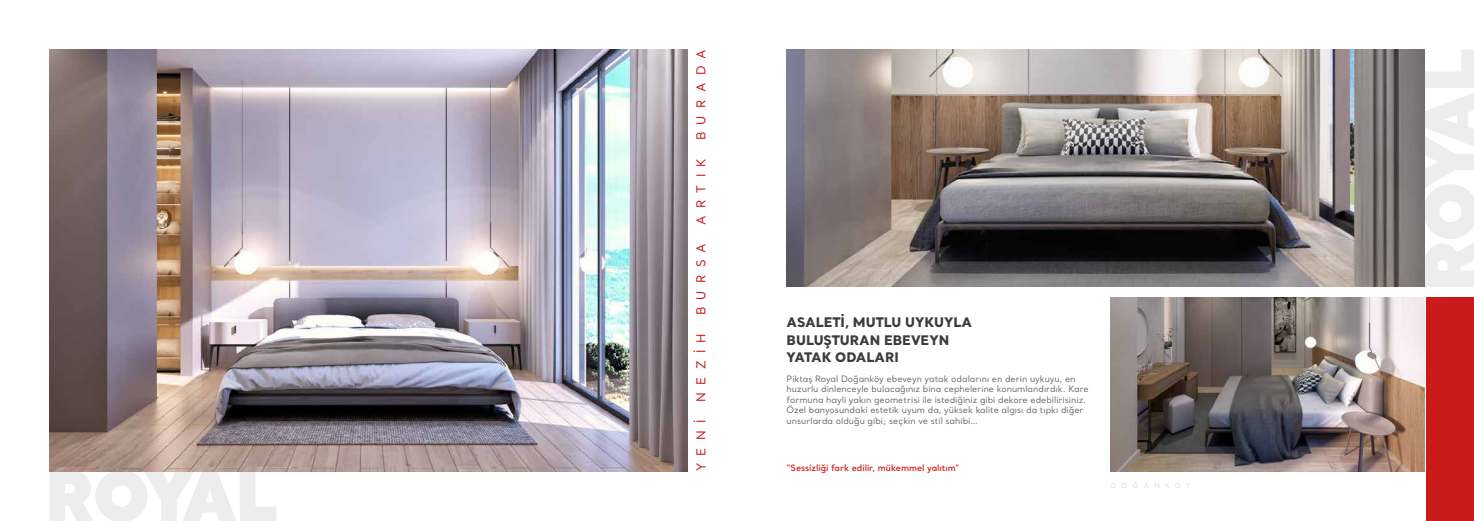
<style>
.page{position:relative;width:1474px;height:521px;background:#fff}
.page>*{position:absolute;margin:0;border:0;box-sizing:border-box;transform-origin:0 0}
.t1{font:800 13.12px/17.5px "Santral";color:#3c3c3b}
.t2{font:12.25px "Santral";letter-spacing:.6em;color:#ca1a1a}
.t3{font:8.75px/10.5px "Santral";color:#575756}
.t4{font:600 8.75px "Santral";color:#ca1a1a}
.t5{font:7px "Santral";letter-spacing:.75em;color:#dadada}
</style>
<div class="page">
<svg style="left:1424px;top:50px;width:49px;height:237px"></svg>
<img style="left:1110px;top:298px;width:314px;height:173px">
<svg style="left:50px;top:471px;width:226px;height:50px"></svg>
<img style="left:786px;top:50px;width:638px;height:237px">
<img style="left:50px;top:50px;width:637px;height:421px">
<div style="left:1426px;top:298px;width:47px;height:223px;background:#ca1a1a"></div>
<h2 class="t2" style="left:693px;top:140px;width:92px;rotate:-90deg">BURADA</h2>
<h2 class="t2" style="left:693px;top:225px;width:68px;rotate:-90deg">ARTIK</h2>
<h2 class="t2" style="left:693px;top:315px;width:74px;rotate:-90deg">BURSA</h2>
<h2 class="t2" style="left:693px;top:402px;width:70px;rotate:-90deg">NEZİH</h2>
<h2 class="t2" style="left:693px;top:471px;width:53px;rotate:-90deg">YENİ</h2>
<h1 class="t1" style="left:786px;top:313px;width:187px">ASALETİ, MUTLU UYKUYLA<br>BULUŞTURAN EBEVEYN<br>YATAK ODALARI</h1>
<p class="t3" style="left:786px;top:373px;width:303px">Piktaş Royal Doğanköy ebeveyn yatak odalarını en derin uykuyu, en huzurlu dinlenceyle bulacağınız bina cephelerine konumlandırdık. Kare formuna hayli yakın geometrisi ile istediğiniz gibi dekore edebilirisiniz.<br>Özel banyosundaki estetik uyum da, yüksek kalite algısı da tıpkı diğer unsurlarda olduğu gibi; seçkin ve stil sahibi…</p>
<p class="t4" style="left:786px;top:462px;width:174px">“Sessizliği fark edilir, mükemmel yalıtım”</p>
<p class="t5" style="left:1110px;top:480px;width:81px">DOĞANKÖY</p>
</div>
